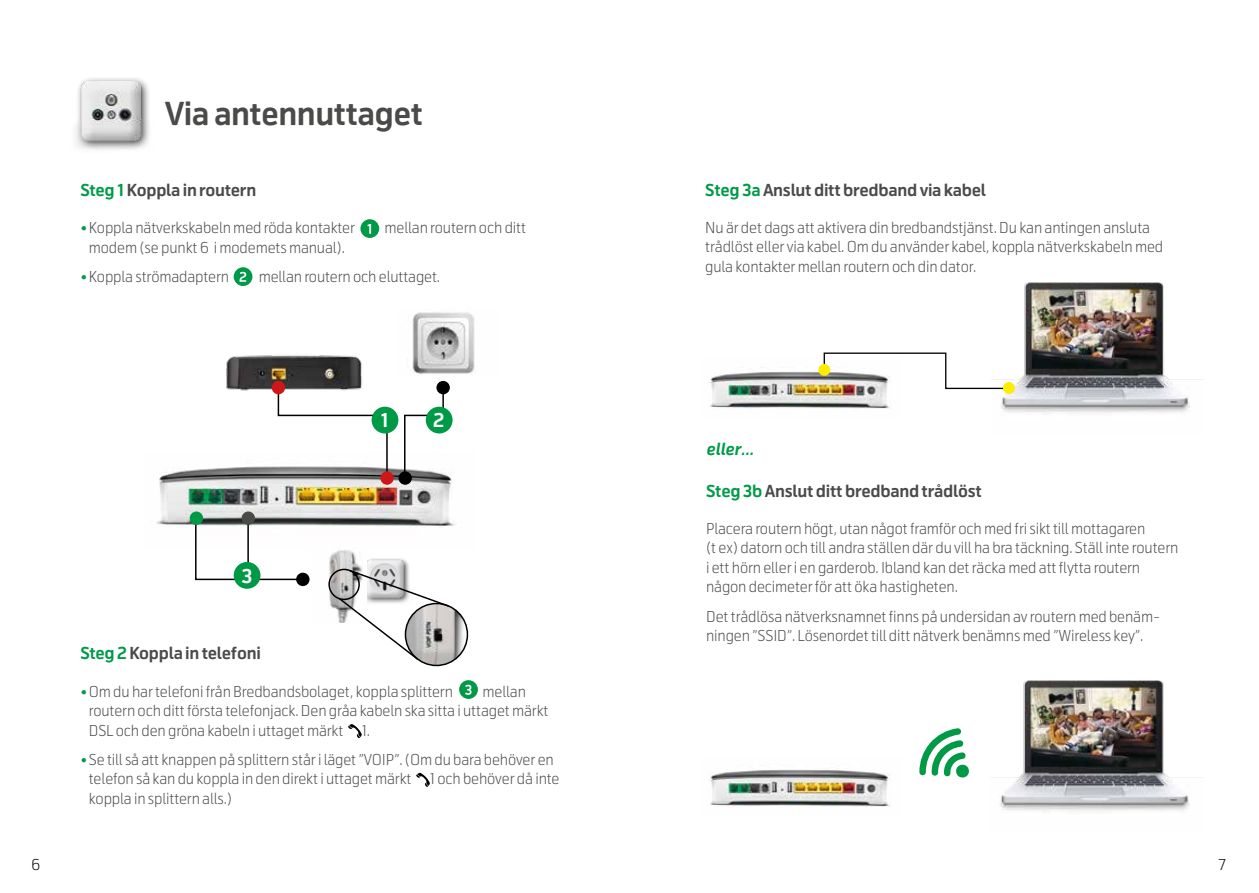
<style>
.page{position:relative;width:1259px;height:893px;background:#fff}
.page>*{position:absolute;margin:0;border:0;box-sizing:border-box;transform-origin:0 0}
.t1{font:700 31.5px "Telenor";letter-spacing:-.015em;color:#4a4a49}
.t2{font:700 19.05px "Telenor";color:#fff}
.t3{font:700 16.5px "Telenor";letter-spacing:-.015em;color:#4a4a49}
.t4{font:italic 700 16.5px "Telenor";letter-spacing:-.015em;color:#009a47}
.t5{font:300 15px/19.5px "Telenor";letter-spacing:-.01em;color:#4a4a49}
.t6{font:300 15px "Telenor";color:#000}
.s1{color:#009a47}
.s2{font-weight:500;color:#009a47}
</style>
<div class="page">
<div style="left:69px;top:76px;width:88px;height:80px;background:#000;opacity:.75"></div>
<img style="left:73px;top:81px;width:76px;height:64px">
<div style="left:357px;top:557px;width:58px;height:49px;background:#000;opacity:.75"></div>
<img style="left:366px;top:559px;width:49px;height:10px">
<svg style="left:348px;top:724px;width:14px;height:14px"></svg>
<svg style="left:416px;top:773px;width:14px;height:14px"></svg>
<svg style="left:459px;top:680px;width:19px;height:19px"></svg>
<svg style="left:465px;top:685px;width:6px;height:10px"></svg>
<img style="left:156px;top:466px;width:299px;height:83px">
<img style="left:422px;top:312px;width:53px;height:62px">
<svg style="left:398px;top:471px;width:14px;height:14px"></svg>
<div style="left:436px;top:381px;width:14px;height:13px;background:#000;border-radius:50%"></div>
<svg style="left:403px;top:386px;width:42px;height:98px"></svg>
<svg style="left:277px;top:430px;width:111px;height:54px"></svg>
<div style="left:426px;top:407px;width:26px;height:26px;background:#009a47;border-radius:50%"></div>
<div style="left:371px;top:407px;width:27px;height:26px;background:#009a47;border-radius:50%"></div>
<svg style="left:194px;top:517px;width:110px;height:64px"></svg>
<hr style="left:247px;top:518px;width:2px;height:61px;background:#000">
<div style="left:296px;top:573px;width:13px;height:13px;background:#000;border-radius:50%"></div>
<div style="left:380px;top:471px;width:14px;height:14px;background:#cd171a;border-radius:50%"></div>
<div style="left:242px;top:511px;width:13px;height:14px;background:#4a4a49;border-radius:50%"></div>
<div style="left:190px;top:511px;width:13px;height:14px;background:#009a47;border-radius:50%"></div>
<img style="left:328px;top:550px;width:38px;height:59px">
<div style="left:328px;top:569px;width:32px;height:31px;border:2px solid #000;border-radius:50%"></div>
<img style="left:405px;top:603px;width:62px;height:62px;border-radius:31px">
<div style="left:405px;top:603px;width:63px;height:63px;border:2px solid #000;border-radius:50%"></div>
<svg style="left:337px;top:569px;width:113px;height:92px"></svg>
<svg style="left:360px;top:219px;width:19px;height:19px"></svg>
<svg style="left:367px;top:224px;width:4px;height:10px"></svg>
<div style="left:234px;top:267px;width:18px;height:19px;background:#009a47;border-radius:50%"></div>
<svg style="left:239px;top:272px;width:7px;height:9px"></svg>
<div style="left:234px;top:562px;width:26px;height:27px;background:#009a47;border-radius:50%"></div>
<img style="left:226px;top:281px;width:196px;height:143px">
<div style="left:272px;top:381px;width:13px;height:13px;background:#cd171a;border-radius:50%"></div>
<img style="left:1001px;top:283px;width:202px;height:130px">
<img style="left:991px;top:681px;width:212px;height:130px">
<img style="left:709px;top:364px;width:181px;height:45px">
<img style="left:709px;top:769px;width:181px;height:38px">
<svg style="left:919px;top:728px;width:50px;height:50px"></svg>
<svg style="left:823px;top:352px;width:187px;height:38px"></svg>
<div style="left:1003px;top:382px;width:12px;height:12px;background:#ffed00;border-radius:50%"></div>
<div style="left:818px;top:364px;width:12px;height:12px;background:#ffed00;border-radius:50%"></div>
<h1 class="t1" style="left:165px;top:94px;width:260px">Via antennuttaget</h1>
<p class="t3" style="left:80px;top:180px;width:177px"><span class="s1">Steg 1</span> Koppla in routern</p>
<p class="t5" style="left:80px;top:218px;width:276px"><span class="s2">•</span>Koppla nätverkskabeln med röda kontakter</p>
<p class="t5" style="left:384px;top:218px;width:143px">mellan routern och ditt</p>
<p class="t5" style="left:89px;top:238px;width:258px">modem (se punkt 6 i modemets manual).</p>
<p class="t5" style="left:80px;top:267px;width:150px"><span class="s2">•</span>Koppla strömadaptern</p>
<p class="t5" style="left:259px;top:267px;width:183px">mellan routern och eluttaget.</p>
<p class="t2" style="left:241px;top:564px;width:13px">3</p>
<p class="t2" style="left:380px;top:409px;width:10px">1</p>
<p class="t2" style="left:433px;top:409px;width:13px">2</p>
<p class="t3" style="left:80px;top:643px;width:182px"><span class="s1">Steg 2</span> Koppla in telefoni</p>
<p class="t5" style="left:80px;top:682px;width:374px"><span class="s2">•</span>Om du har telefoni från Bredbandsbolaget, koppla splittern</p>
<p class="t5" style="left:89px;top:682px;width:461px;text-indent:394px">mellan routern och ditt första telefonjack. Den gråa kabeln ska sitta i uttaget märkt<br>DSL och den gröna kabeln i uttaget märkt 1.</p>
<p class="t5" style="left:89px;top:750px;width:472px;text-indent:-9px"><span class="s2">•</span>Se till så att knappen på splittern står i läget ”VOIP”. (Om du bara behöver en telefon så kan du koppla in den direkt i uttaget märkt 1 och behöver då inte koppla in splittern alls.)</p>
<p class="t3" style="left:705px;top:179px;width:282px"><span class="s1">Steg 3a</span> Anslut ditt bredband via kabel</p>
<p class="t5" style="left:705px;top:218px;width:459px">Nu är det dags att aktivera din bredbandstjänst. Du kan antingen ansluta trådlöst eller via kabel. Om du använder kabel, koppla nätverkskabeln med gula kontakter mellan routern och din dator.</p>
<p class="t4" style="left:706px;top:438px;width:49px">eller…</p>
<p class="t3" style="left:706px;top:481px;width:277px"><span class="s1">Steg 3b</span> Anslut ditt bredband trådlöst</p>
<p class="t5" style="left:706px;top:519px;width:474px">Placera routern högt, utan något framför och med fri sikt till mottagaren<br>(t ex) datorn och till andra ställen där du vill ha bra täckning. Ställ inte routern i ett hörn eller i en garderob. Ibland kan det räcka med att flytta routern någon decimeter för att öka hastigheten.</p>
<p class="t5" style="left:706px;top:607px;width:455px">Det trådlösa nätverksnamnet finns på undersidan av routern med benäm&shy;ningen ”SSID”. Lösenordet till ditt nätverk benämns med ”Wireless key”.</p>
<p class="t6" style="left:31px;top:856px;width:11px">6</p>
<p class="t6" style="left:1218px;top:856px;width:9px">7</p>
</div>
